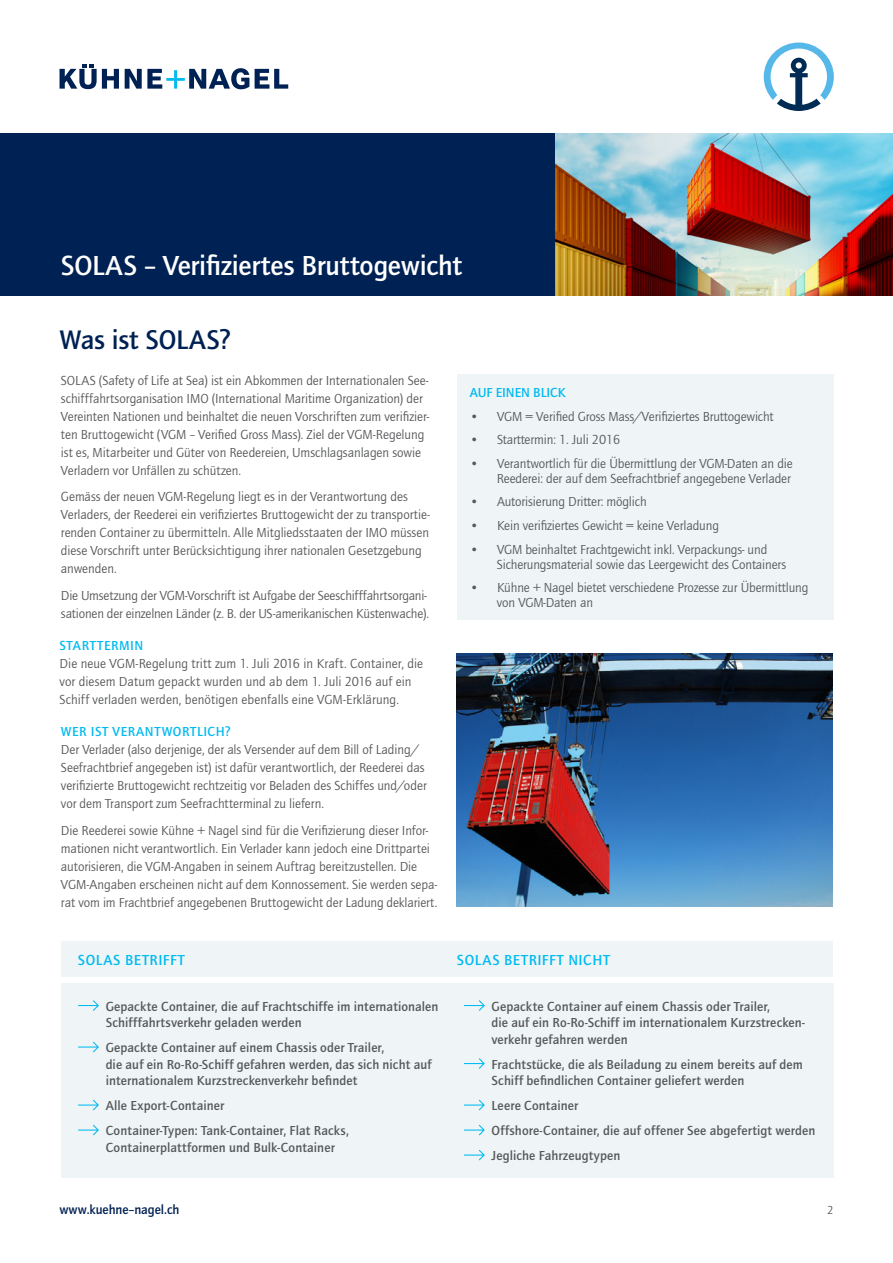
<style>
.page{position:relative;width:893px;height:1263px;background:#fff}
.page>*{position:absolute;margin:0;border:0;box-sizing:border-box;transform-origin:0 0}
.t1{font:700 28.5px "Quay Itc T";letter-spacing:-.005em;color:#fff}
.Headline_dblau{font:700 27.75px "Quay Itc T";letter-spacing:-.005em;color:#002153}
.t2{font:700 15px "Quay Itc T";letter-spacing:.035em;color:#00baf1}
.Body_Copy{font:13.5px/18px "Quay Itc T";letter-spacing:-.005em;color:#57585a}
.KN_Boxed_Bullet_Poin{font:700 13.5px/16.5px "Quay Itc T";letter-spacing:.01em;color:#57585a}
.Blue_Subhead_Capital{font:700 13.5px "Quay Itc T";letter-spacing:.05em;color:#00baf1}
.t3{font:700 13.5px "Quay Itc T";color:#002153}
.Body_Copy-2{font:700 13.5px "Quay Itc T";letter-spacing:-.01em;color:#00baf1}
.t4{font:12px "Quay Itc T";color:#57585a}
</style>
<div class="page">
<svg style="left:255px;top:69px;width:33px;height:20px"></svg>
<svg style="left:125px;top:68px;width:124px;height:21px"></svg>
<svg style="left:60px;top:64px;width:59px;height:25px"></svg>
<svg style="left:764px;top:43px;width:69px;height:68px"></svg>
<img style="left:554px;top:134px;width:339px;height:162px">
<div style="left:0;top:134px;width:554px;height:162px;background:#002153"></div>
<div style="left:61px;top:941px;width:772px;height:36px;background:#eff5f7"></div>
<div style="left:457px;top:374px;width:376px;height:246px;background:#eff5f7"></div>
<img style="left:457px;top:654px;width:376px;height:253px">
<div style="left:61px;top:983px;width:398px;height:194px;background:#eff5f7"></div>
<svg style="left:78px;top:1000px;width:21px;height:11px"></svg>
<svg style="left:78px;top:1041px;width:21px;height:12px"></svg>
<svg style="left:78px;top:1099px;width:21px;height:12px"></svg>
<svg style="left:78px;top:1124px;width:21px;height:12px"></svg>
<div style="left:447px;top:983px;width:387px;height:194px;background:#eff5f7"></div>
<svg style="left:464px;top:1000px;width:21px;height:11px"></svg>
<svg style="left:464px;top:1058px;width:21px;height:11px"></svg>
<svg style="left:464px;top:1099px;width:21px;height:12px"></svg>
<svg style="left:464px;top:1124px;width:21px;height:12px"></svg>
<svg style="left:464px;top:1149px;width:21px;height:12px"></svg>
<p class="t1" style="left:61px;top:248px;width:403px">SOLAS – Verifiziertes Bruttogewicht</p>
<p class="Headline_dblau" style="left:60px;top:324px;width:173px">Was ist SOLAS?</p>
<p class="Body_Copy" style="left:61px;top:371px;width:370px">SOLAS (Safety of Life at Sea) ist ein Abkommen der Internationalen See&shy;schifffahrtsorganisation IMO (International Maritime Organization) der Vereinten Nationen und beinhaltet die neuen Vorschriften zum verifizier&shy;ten Bruttogewicht (VGM – Verified Gross Mass). Ziel der VGM-Regelung ist es, Mitarbeiter und Güter von Reedereien, Umschlagsanlagen sowie Verladern vor Unfällen zu schützen.</p>
<p class="Body_Copy" style="left:61px;top:487px;width:370px">Gemäss der neuen VGM-Regelung liegt es in der Verantwortung des Verladers, der Reederei ein verifiziertes Bruttogewicht der zu transportie&shy;renden Container zu übermitteln. Alle Mitgliedsstaaten der IMO müssen diese Vorschrift unter Berücksichtigung ihrer nationalen Gesetzgebung anwenden.</p>
<p class="Body_Copy" style="left:61px;top:586px;width:370px">Die Umsetzung der VGM-Vorschrift ist Aufgabe der Seeschifffahrtsorgani&shy;sationen der einzelnen Länder (z. B. der US-amerikanischen Küstenwache).</p>
<p class="Blue_Subhead_Capital" style="left:60px;top:638px;width:85px">STARTTERMIN</p>
<p class="Body_Copy" style="left:60px;top:655px;width:365px">Die neue VGM-Regelung tritt zum 1. Juli 2016 in Kraft. Container, die vor diesem Datum gepackt wurden und ab dem 1. Juli 2016 auf ein<br>Schiff verladen werden, benötigen ebenfalls eine VGM-Erklärung.</p>
<p class="Blue_Subhead_Capital" style="left:61px;top:724px;width:171px">WER IST VERANTWORTLICH?</p>
<p class="Body_Copy" style="left:61px;top:740px;width:367px">Der Verlader (also derjenige, der als Versender auf dem Bill of Lading/ Seefrachtbrief angegeben ist) ist dafür verantwortlich, der Reederei das verifizierte Bruttogewicht rechtzeitig vor Beladen des Schiffes und/oder vor dem Transport zum Seefrachtterminal zu liefern.</p>
<p class="Body_Copy" style="left:61px;top:821px;width:378px">Die Reederei sowie Kühne + Nagel sind für die Verifizierung dieser Infor&shy;mationen nicht verantwortlich. Ein Verlader kann jedoch eine Drittpartei autorisieren, die VGM-Angaben in seinem Auftrag bereitzustellen. Die VGM-Angaben erscheinen nicht auf dem Konnossement. Sie werden sepa&shy;rat vom im Frachtbrief angegebenen Bruttogewicht der Ladung deklariert.</p>
<p class="Body_Copy-2" style="left:470px;top:385px;width:97px">AUF EINEN BLICK</p>
<p class="Body_Copy" style="left:470px;top:407px;width:305px">• VGM = Verified Gross Mass/Verifiziertes Bruttogewicht</p>
<p class="Body_Copy" style="left:470px;top:431px;width:152px">• Starttermin: 1. Juli 2016</p>
<p class="Body_Copy" style="left:470px;top:456px;width:324px;line-height:15px;text-align:right">• Verantwortlich für die Übermittlung der VGM-Daten an die<br>Reederei: der auf dem Seefrachtbrief angegebene Verlader</p>
<p class="Body_Copy" style="left:470px;top:493px;width:178px">• Autorisierung Dritter: möglich</p>
<p class="Body_Copy" style="left:470px;top:516px;width:251px">• Kein verifiziertes Gewicht = keine Verladung</p>
<p class="Body_Copy" style="left:497px;top:541px;width:291px;line-height:15px;text-indent:-27px">• VGM beinhaltet Frachtgewicht inkl. Verpackungs- und<br>Sicherungsmaterial sowie das Leergewicht des Containers</p>
<p class="Body_Copy" style="left:497px;top:580px;width:313px;line-height:15px;text-indent:-27px">• Kühne + Nagel bietet verschiedene Prozesse zur Übermittlung von VGM-Daten an</p>
<p class="t2" style="left:78px;top:951px;width:108px">SOLAS BETRIFFT</p>
<p class="t2" style="left:457px;top:951px;width:154px">SOLAS BETRIFFT NICHT</p>
<p class="KN_Boxed_Bullet_Poin" style="left:106px;top:998px;width:334px">Gepackte Container, die auf Frachtschiffe im internationalen<br>Schifffahrtsverkehr geladen werden</p>
<p class="KN_Boxed_Bullet_Poin" style="left:106px;top:1039px;width:327px">Gepackte Container auf einem Chassis oder Trailer,<br>die auf ein Ro-Ro-Schiff gefahren werden, das sich nicht auf internationalem Kurzstreckenverkehr befindet</p>
<p class="KN_Boxed_Bullet_Poin" style="left:106px;top:1097px;width:120px">Alle Export-Container</p>
<p class="KN_Boxed_Bullet_Poin" style="left:106px;top:1122px;width:245px">Container-Typen: Tank-Container, Flat Racks,<br>Containerplattformen und Bulk-Container</p>
<p class="KN_Boxed_Bullet_Poin" style="left:492px;top:998px;width:315px">Gepackte Container auf einem Chassis oder Trailer,<br>die auf ein Ro-Ro-Schiff im internationalem Kurzstrecken&shy;verkehr gefahren werden</p>
<p class="KN_Boxed_Bullet_Poin" style="left:492px;top:1056px;width:313px">Frachtstücke, die als Beiladung zu einem bereits auf dem<br>Schiff befindlichen Container geliefert werden</p>
<p class="KN_Boxed_Bullet_Poin" style="left:492px;top:1097px;width:88px">Leere Container</p>
<p class="KN_Boxed_Bullet_Poin" style="left:492px;top:1122px;width:325px">Offshore-Container, die auf offener See abgefertigt werden</p>
<p class="KN_Boxed_Bullet_Poin" style="left:492px;top:1147px;width:130px">Jegliche Fahrzeugtypen</p>
<p class="t3" style="left:60px;top:1201px;width:121px">www.kuehne–nagel.ch</p>
<p class="t4" style="left:827px;top:1203px;width:8px">2</p>
</div>
